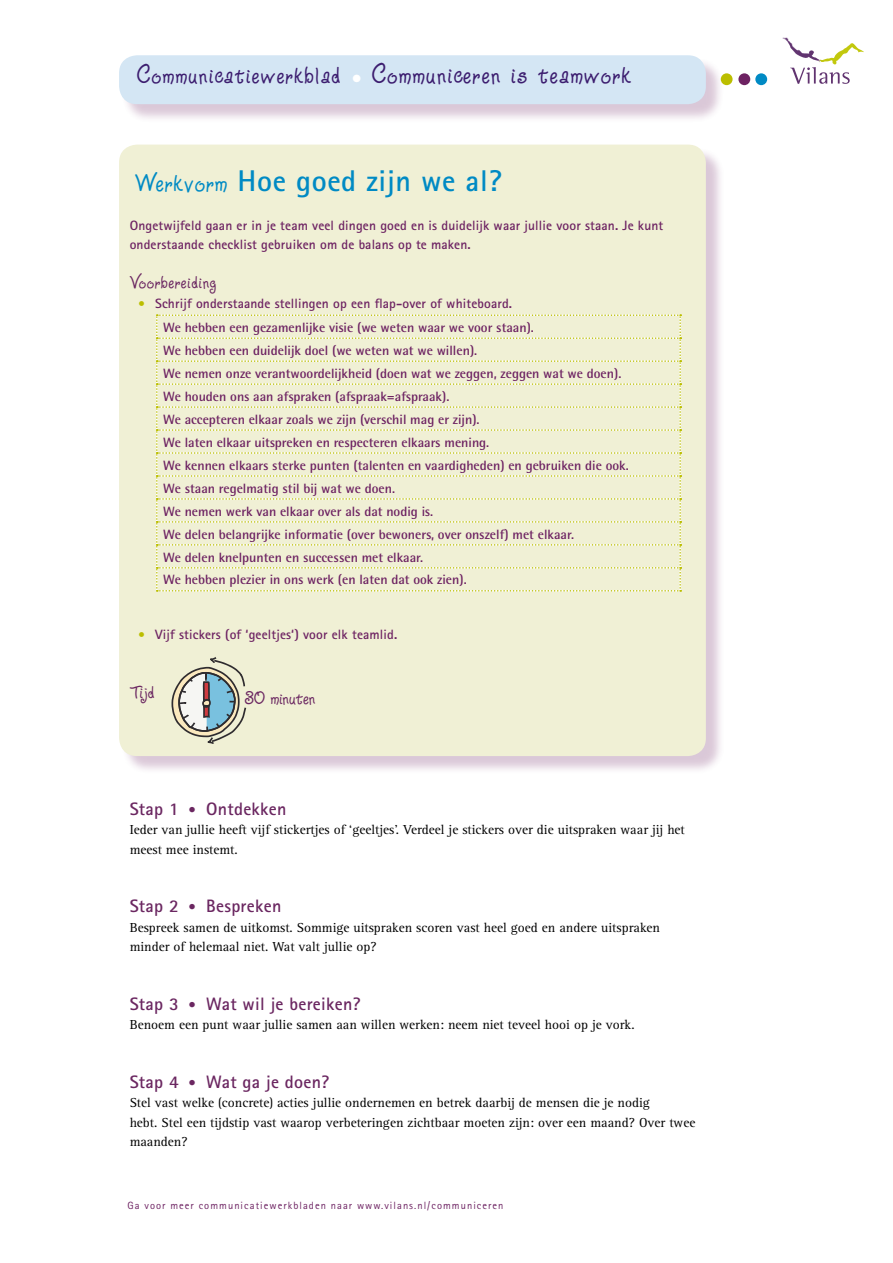
<style>
.page{position:relative;width:893px;height:1263px;background:#fff}
.page>*{position:absolute;margin:0;border:0;box-sizing:border-box;transform-origin:0 0}
.t1{font:30px "Ziggy Zoe";letter-spacing:.06em;color:#3c1d6f}
.t2{font:700 30px "Rotis Sans Serif";letter-spacing:.02em;color:#008ac4}
.t3{font:21px "Ziggy Zoe";letter-spacing:.05em;color:#6b2761}
.t4{font:21px "Ziggy Zoe";letter-spacing:.015em;color:#6b2761}
.t5{font:700 18px "Rotis Sans Serif";letter-spacing:.015em;color:#6b2761}
.t6{font:700 13.5px/23px "Rotis Semi Sans";color:#6d2262}
.t7{font:13.5px/19.5px "Rotis Serif";color:#000}
.t8{font:700 13.5px/19.5px "Rotis Sans Serif";letter-spacing:.01em;color:#6d2262}
.t9{font:10.5px "Rotis Sans Serif";letter-spacing:.1em;color:#6d2262}
.s1{font-size:28.5px}
.s2{font-family:"Ziggy Zoe";font-weight:400}
.s3{font-family:"Rotis Serif";font-weight:400;color:#bbbe00}
.s4{font-size:15px}
</style>
<div class="page">
<svg style="left:783px;top:38px;width:81px;height:46px"></svg>
<div style="left:121px;top:58px;width:603px;height:65px;background:#6d2262;opacity:.25"></div>
<div style="left:119px;top:55px;width:587px;height:49px;background:#d4e6f4;border-radius:18px"></div>
<div style="left:721px;top:73px;width:12px;height:12px;background:#bbbe00;border-radius:50%"></div>
<div style="left:738px;top:73px;width:12px;height:12px;background:#6d2262;border-radius:50%"></div>
<div style="left:755px;top:73px;width:12px;height:12px;background:#008ac4;border-radius:50%"></div>
<div style="left:121px;top:147px;width:603px;height:628px;background:#6d2262;opacity:.25"></div>
<div style="left:119px;top:145px;width:587px;height:611px;background:#f0f0d5;border-radius:18px"></div>
<svg style="left:156px;top:314px;width:525px;height:278px"></svg>
<svg style="left:171px;top:657px;width:75px;height:87px"></svg>
<h1 class="t1" style="left:137px;top:61px;width:495px"><span class="s1">Communicatiewerkblad</span> <sub>•</sub> Communiceren is teamwork</h1>
<h1 class="t2" style="left:135px;top:161px;width:368px"><span class="s2">Werkvorm</span> Hoe goed zijn we al?</h1>
<p class="t8" style="left:130px;top:215px;width:535px">Ongetwijfeld gaan er in je team veel dingen goed en is duidelijk waar jullie voor staan. Je kunt onderstaande checklist gebruiken om de balans op te maken.</p>
<h2 class="t3" style="left:130px;top:272px;width:88px">Voorbereiding</h2>
<p class="t8" style="left:138px;top:293px;width:375px"><span class="s3">•</span> Schrijf onderstaande stellingen op een flap-over of whiteboard.</p>
<p class="t6" style="left:163px;top:316px;width:467px">We hebben een gezamenlijke visie (we weten waar we voor staan).<br>We hebben een duidelijk doel (we weten wat we willen).<br>We nemen onze verantwoordelijkheid (doen wat we zeggen, zeggen wat we doen).<br>We houden ons aan afspraken (afspraak=afspraak).<br>We accepteren elkaar zoals we zijn (verschil mag er zijn).<br>We laten elkaar uitspreken en respecteren elkaars mening.<br>We kennen elkaars sterke punten (talenten en vaardigheden) en gebruiken die ook.<br>We staan regelmatig stil bij wat we doen.<br>We nemen werk van elkaar over als dat nodig is.<br>We delen belangrijke informatie (over bewoners, over onszelf) met elkaar.<br>We delen knelpunten en successen met elkaar.<br>We hebben plezier in ons werk (en laten dat ook zien).</p>
<p class="t8" style="left:138px;top:624px;width:261px"><span class="s3">•</span> Vijf stickers (of ‘geeltjes‘) voor elk teamlid.</p>
<h2 class="t3" style="left:130px;top:682px;width:26px">Tijd</h2>
<h2 class="t4" style="left:245px;top:689px;width:72px">30 minuten</h2>
<h3 class="t5" style="left:130px;top:797px;width:158px">Stap 1 <span class="s4">•</span> Ontdekken</h3>
<p class="t7" style="left:130px;top:820px;width:557px">Ieder van jullie heeft vijf stickertjes of ‘geeltjes’. Verdeel je stickers over die uitspraken waar jij het meest mee instemt.</p>
<h3 class="t5" style="left:130px;top:895px;width:153px">Stap 2 <span class="s4">•</span> Bespreken</h3>
<p class="t7" style="left:130px;top:918px;width:532px">Bespreek samen de uitkomst. Sommige uitspraken scoren vast heel goed en andere uitspraken minder of helemaal niet. Wat valt jullie op?</p>
<h3 class="t5" style="left:130px;top:992px;width:232px">Stap 3 <span class="s4">•</span> Wat wil je bereiken?</h3>
<p class="t7" style="left:130px;top:1015px;width:506px">Benoem een punt waar jullie samen aan willen werken: neem niet teveel hooi op je vork.</p>
<h3 class="t5" style="left:130px;top:1070px;width:201px">Stap 4 <span class="s4">•</span> Wat ga je doen?</h3>
<p class="t7" style="left:130px;top:1093px;width:567px">Stel vast welke (concrete) acties jullie ondernemen en betrek daarbij de mensen die je nodig<br>hebt. Stel een tijdstip vast waarop verbeteringen zichtbaar moeten zijn: over een maand? Over twee maanden?</p>
<p class="t9" style="left:128px;top:1199px;width:377px">Ga voor meer communicatiewerkbladen naar www.vilans.nl/communiceren</p>
</div>
